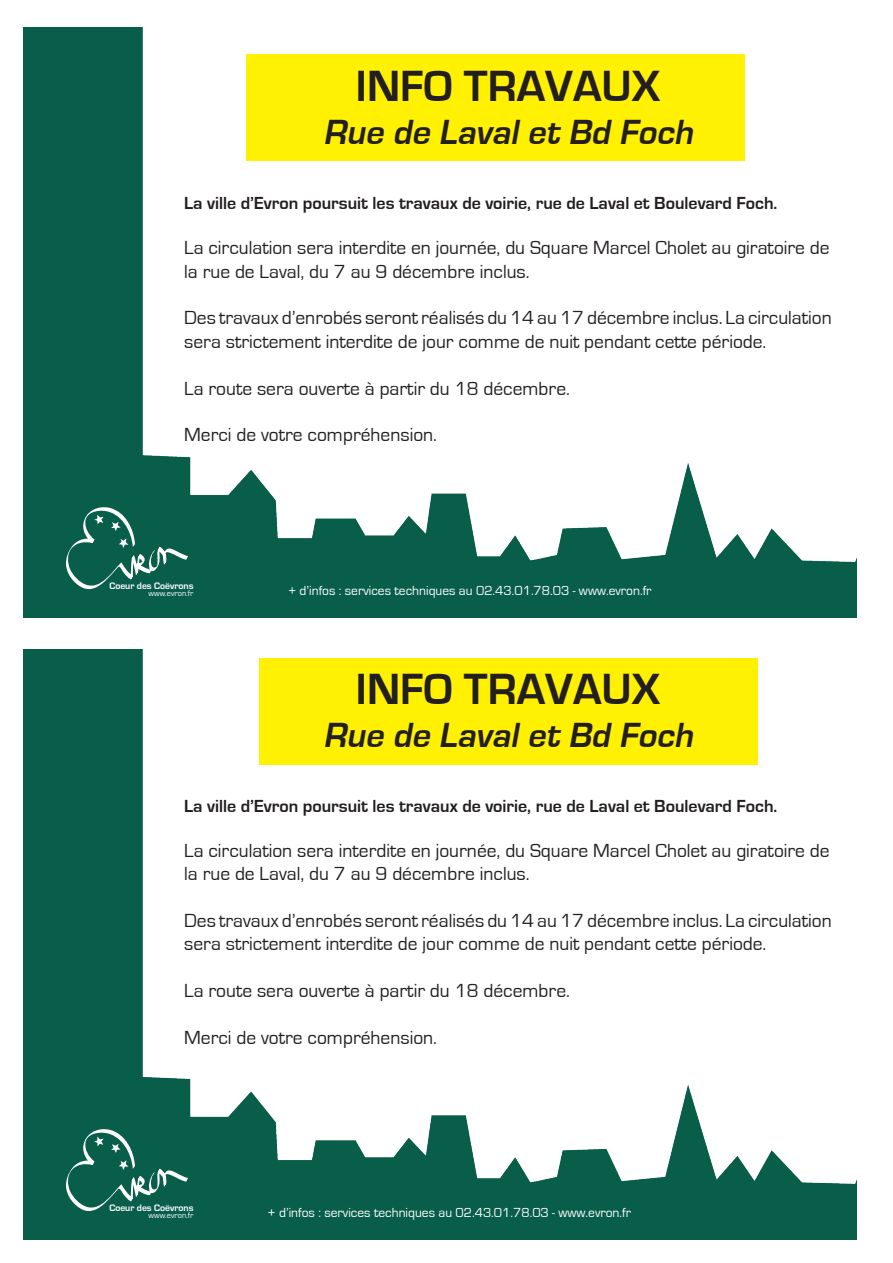
<style>
.page{position:relative;width:893px;height:1263px;background:#fff}
.page>*{position:absolute;margin:0;border:0;box-sizing:border-box;transform-origin:0 0}
.t1{font:700 45px "Eurostile";color:#231f20}
.t2{font:italic 700 36px "Eurostile";color:#231f20}
.t3{font:19.5px "Eurostile";color:#231f20}
.t4{font:700 18px "Eurostile";color:#231f20}
.t5{font:13.5px "Eurostile";color:#fff}
.t6{font:700 9.75px "Eurostile";color:#fff}
.t7{font:8.4px "Eurostile";color:#fff}
</style>
<div class="page">
<img style="left:24px;top:28px;width:832px;height:589px">
<div style="left:247px;top:54px;width:498px;height:106px;background:#fff101"></div>
<div style="left:40px;top:496px;width:215px;height:115px;background:#095e4a"></div>
<svg style="left:66px;top:507px;width:122px;height:83px"></svg>
<img style="left:24px;top:649px;width:832px;height:590px">
<div style="left:259px;top:658px;width:498px;height:106px;background:#fff101"></div>
<div style="left:40px;top:1118px;width:215px;height:115px;background:#095e4a"></div>
<svg style="left:66px;top:1129px;width:122px;height:82px"></svg>
<p class="t1" style="left:356px;top:62px;width:306px">INFO TRAVAUX</p>
<p class="t2" style="left:323px;top:113px;width:378px">Rue de Lavalet Bd Foch</p>
<p class="t4" style="left:184px;top:193px;width:595px">La ville d’Evron poursuit les travaux de voirie, rue de Laval et Boulevard Foch.</p>
<p class="t3" style="left:184px;top:237px;width:647px">La circulation sera interdite en journée, du Square Marcel Cholet au giratoire de</p>
<p class="t3" style="left:184px;top:261px;width:347px">la rue de Laval, du 7 au 9 décembre inclus.</p>
<p class="t3" style="left:184px;top:308px;width:649px">Des travaux d’enrobés seront réalisés du 14 au 17 décembre inclus. La circulation</p>
<p class="t3" style="left:184px;top:331px;width:584px">sera strictement interdite de jour comme de nuit pendant cette période.</p>
<p class="t3" style="left:184px;top:378px;width:387px">La route sera ouverte à partir du 18 décembre.</p>
<p class="t3" style="left:184px;top:425px;width:254px">Merci de votre compréhension.</p>
<p class="t6" style="left:109px;top:580px;width:86px">Coeur des Coëvrons</p>
<p class="t7" style="left:149px;top:589px;width:46px">www.evron.fr</p>
<p class="t5" style="left:288px;top:583px;width:365px">+ d’infos : services techniques au 02.43.01.78.03 - www.evron.fr</p>
<p class="t1" style="left:356px;top:664px;width:306px">INFO TRAVAUX</p>
<p class="t2" style="left:323px;top:715px;width:378px">Rue de Lavalet Bd Foch</p>
<p class="t4" style="left:184px;top:796px;width:595px">La ville d’Evron poursuit les travaux de voirie, rue de Laval et Boulevard Foch.</p>
<p class="t3" style="left:184px;top:840px;width:647px">La circulation sera interdite en journée, du Square Marcel Cholet au giratoire de</p>
<p class="t3" style="left:184px;top:863px;width:347px">la rue de Laval, du 7 au 9 décembre inclus.</p>
<p class="t3" style="left:184px;top:910px;width:649px">Des travaux d’enrobés seront réalisés du 14 au 17 décembre inclus. La circulation</p>
<p class="t3" style="left:184px;top:933px;width:584px">sera strictement interdite de jour comme de nuit pendant cette période.</p>
<p class="t3" style="left:184px;top:980px;width:387px">La route sera ouverte à partir du 18 décembre.</p>
<p class="t3" style="left:184px;top:1027px;width:254px">Merci de votre compréhension.</p>
<p class="t6" style="left:109px;top:1202px;width:86px">Coeur des Coëvrons</p>
<p class="t7" style="left:149px;top:1211px;width:46px">www.evron.fr</p>
<p class="t5" style="left:267px;top:1205px;width:365px">+ d’infos : services techniques au 02.43.01.78.03 - www.evron.fr</p>
</div>
